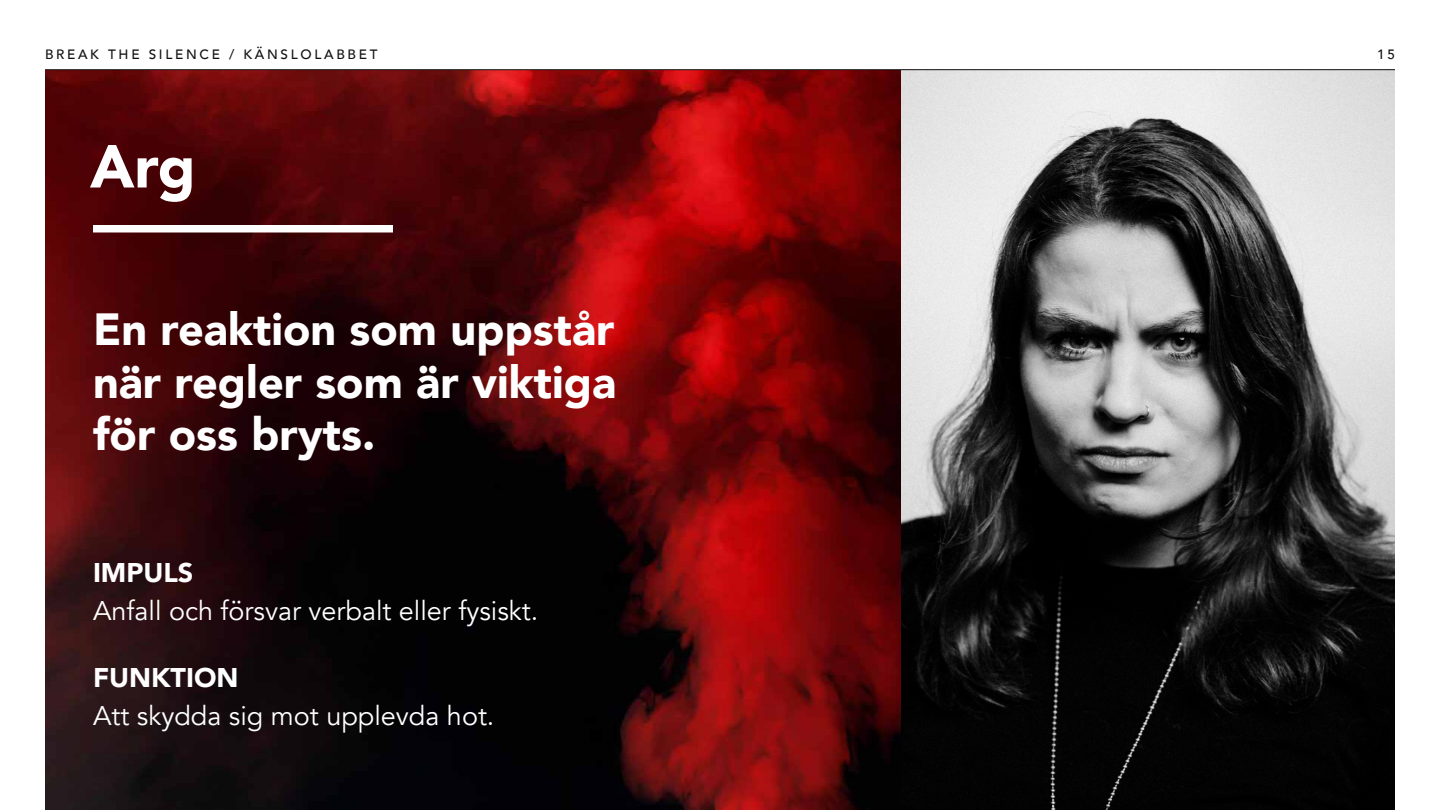
<style>
.page{position:relative;width:1440px;height:810px;background:#fff}
.page>*{position:absolute;margin:0;border:0;box-sizing:border-box;transform-origin:0 0}
.t1{font:900 60px "Avenir";color:#fff}
.t2{font:900 45px/52.5px "Avenir";color:#fff;text-align:justify}
.t3{font:27px "Avenir";color:#fff}
.t4{font:900 27px "Avenir";color:#fff}
.t5{font:500 13.5px "Avenir";letter-spacing:.2em;color:#111}
</style>
<div class="page">
<img style="left:45px;top:70px;width:856px;height:740px">
<img style="left:901px;top:70px;width:494px;height:740px">
<div style="left:93px;top:225px;width:300px;height:7px;background:#fff"></div>
<hr style="left:45px;top:69px;width:1350px;height:1px;background:#111">
<p class="t5" style="left:45px;top:42px;width:334px">BREAK THE SILENCE / KÄNSLOLABBET</p>
<p class="t5" style="left:1377px;top:42px;width:19px">15</p>
<h1 class="t1" style="left:90px;top:115px;width:107px">Arg</h1>
<h2 class="t2" style="left:93px;top:302px;width:525px">En reaktion som uppstår när regler som är viktiga för oss bryts.</h2>
<p class="t4" style="left:93px;top:549px;width:102px">IMPULS</p>
<p class="t3" style="left:93px;top:594px;width:447px">Anfall och försvar verbalt eller fysiskt.</p>
<p class="t4" style="left:93px;top:654px;width:147px">FUNKTION</p>
<p class="t3" style="left:93px;top:699px;width:403px">Att skydda sig mot upplevda hot.</p>
</div>
